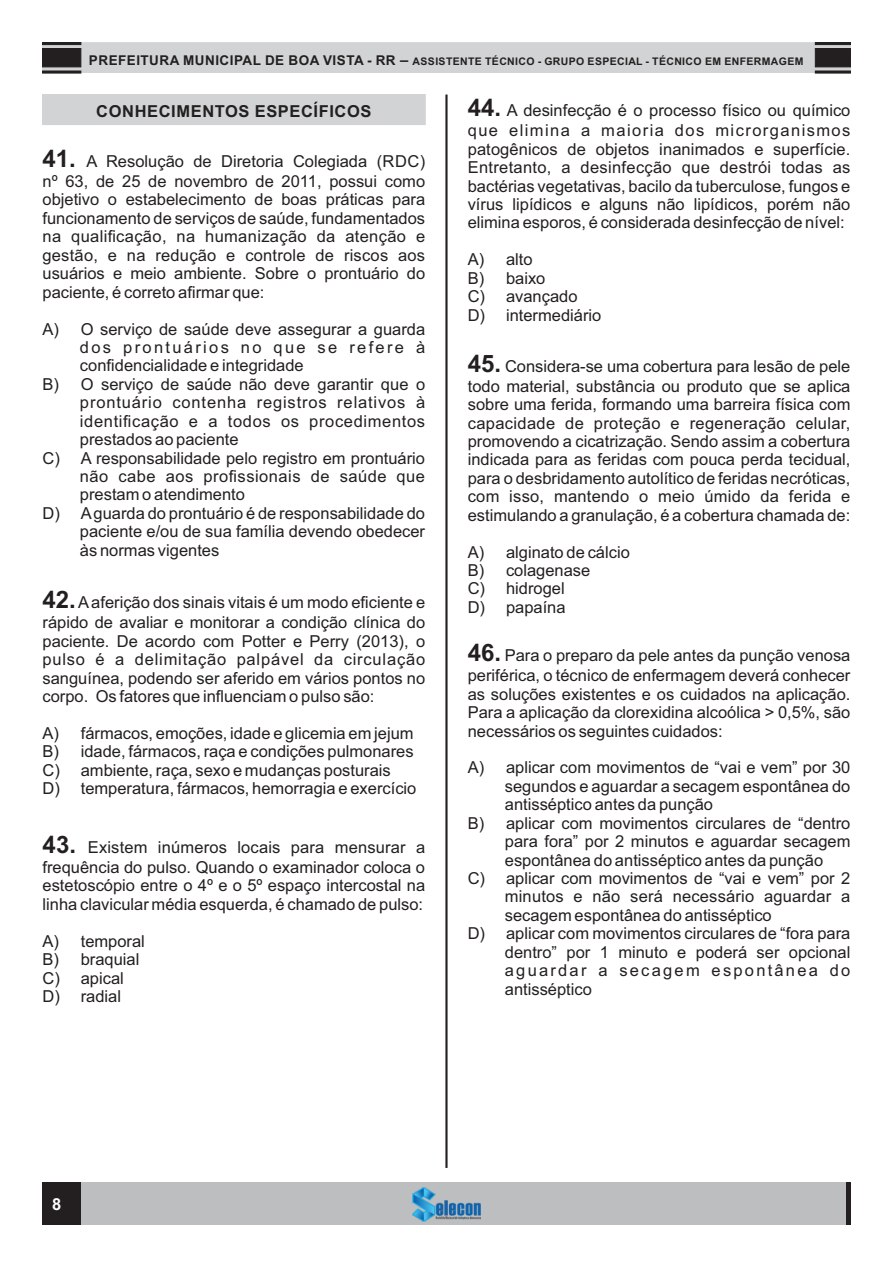
<style>
.page{position:relative;width:893px;height:1263px;background:#fff}
.page>*{position:absolute;margin:0;border:0;box-sizing:border-box;transform-origin:0 0}
.t1{font:16.5px/18.5px "Arial";color:#231f20}
.t2{font:16.5px/20px "Arial";letter-spacing:.045em;color:#231f20}
.t3{font:16.5px "Arial";letter-spacing:.05em;color:#231f20}
.t4{font:16.5px "Arial";letter-spacing:.04em;color:#231f20}
.t5{font:16.5px "Arial";letter-spacing:.03em;color:#231f20}
.t6{font:16.5px "Arial";letter-spacing:.14em;color:#231f20}
.t7{font:16.5px "Arial";letter-spacing:.135em;color:#231f20}
.t8{font:700 16.5px "Arial";letter-spacing:.035em;color:#231f20}
.t9{font:700 16.5px "Arial";color:#fff}
.t10{font:700 10.5px "Arial";letter-spacing:.035em;color:#231f20}
.s1{font-size:13.5px}
.s2{font-size:14.85px}
.s3{font-weight:700;font-size:24px}
</style>
<div class="page">
<div style="left:43px;top:1182px;width:807px;height:43px;background:#bcbec0"></div>
<img style="left:413px;top:1188px;width:67px;height:33px">
<hr style="left:846px;top:1182px;width:4px;height:43px;background:#231f20">
<div style="left:43px;top:1182px;width:38px;height:43px;background:#231f20"></div>
<svg style="left:42px;top:42px;width:809px;height:32px;background:#c5c7c7"></svg>
<div style="left:42px;top:94px;width:384px;height:31px;background:#d1d3d4"></div>
<hr style="left:445px;top:95px;width:3px;height:1073px;background:#231f20">
<p class="t10" style="left:89px;top:58px;width:716px"><span class="s1">PREFEITURA MUNICIPAL DE BOA VISTA - RR</span> <span class="s2">–</span> ASSISTENTE TÉCNICO - GRUPO ESPECIAL - TÉCNICO EM ENFERMAGEM</p>
<p class="t8" style="left:96px;top:105px;width:277px">CONHECIMENTOS ESPECÍFICOS</p>
<p class="t1" style="left:43px;top:153px;width:384px;line-height:20px"><span class="s3">41.</span> A Resolução de Diretoria Colegiada (RDC) nº 63, de 25 de novembro de 2011, possui como</p>
<p class="t1" style="left:42px;top:192px;width:384px;text-align:justify">objetivo o estabelecimento de boas práticas para funcionamento de serviços de saúde, fundamentados na qualificação, na humanização da atenção e gestão, e na redução e controle de riscos aos usuários e meio ambiente. Sobre o prontuário do paciente, é correto afirmar que:</p>
<p class="t1" style="left:42px;top:321px;width:384px">A) O serviço de saúde deve assegurar a guarda</p>
<p class="t6" style="left:80px;top:341px;width:347px">dos prontuários no que se refere à</p>
<p class="t1" style="left:80px;top:358px;width:225px">confidencialidade e integridade</p>
<p class="t1" style="left:42px;top:376px;width:384px">B) O serviço de saúde não deve garantir que o</p>
<p class="t3" style="left:80px;top:396px;width:347px">prontuário contenha registros relativos à</p>
<p class="t4" style="left:80px;top:415px;width:347px">identificação e a todos os procedimentos</p>
<p class="t1" style="left:80px;top:432px;width:160px">prestados ao paciente</p>
<p class="t1" style="left:42px;top:450px;width:384px">C) A responsabilidade pelo registro em prontuário</p>
<p class="t5" style="left:80px;top:470px;width:347px">não cabe aos profissionais de saúde que</p>
<p class="t1" style="left:80px;top:487px;width:167px">prestam o atendimento</p>
<p class="t1" style="left:42px;top:505px;width:384px">D) Aguarda do prontuário é de responsabilidade do</p>
<p class="t1" style="left:80px;top:524px;width:347px">paciente e/ou de sua família devendo obedecer</p>
<p class="t1" style="left:80px;top:542px;width:141px">às normas vigentes</p>
<p class="t1" style="left:43px;top:594px;width:384px;line-height:20px"><span class="s3">42.</span>Aaferição dos sinais vitais é um modo eficiente e rápido de avaliar e monitorar a condição clínica do</p>
<p class="t1" style="left:43px;top:633px;width:384px;text-align:justify">paciente. De acordo com Potter e Perry (2013), o pulso é a delimitação palpável da circulação sanguínea, podendo ser aferido em vários pontos no corpo. Os fatores que influenciam o pulso são:</p>
<p class="t1" style="left:42px;top:725px;width:375px">A) fármacos, emoções, idade e glicemia em jejum B) idade, fármacos, raça e condições pulmonares C) ambiente, raça, sexo e mudanças posturais<br>D) temperatura, fármacos, hemorragia e exercício</p>
<p class="t1" style="left:43px;top:839px;width:384px;line-height:20px"><span class="s3">43.</span> Existem inúmeros locais para mensurar a frequência do pulso. Quando o examinador coloca o</p>
<p class="t1" style="left:43px;top:878px;width:384px">estetoscópio entre o 4º e o 5º espaço intercostal na linha clavicular média esquerda, é chamado de pulso:</p>
<p class="t1" style="left:43px;top:933px;width:104px">A) temporal<br>B) braquial<br>C) apical<br>D) radial</p>
<p class="t2" style="left:468px;top:102px;width:384px"><span class="s3">44.</span> A desinfecção é o processo físico ou químico que elimina a maioria dos microrganismos</p>
<p class="t1" style="left:468px;top:141px;width:384px;text-align:justify">patogênicos de objetos inanimados e superfície.<br>Entretanto, a desinfecção que destrói todas as bactérias vegetativas, bacilo da tuberculose, fungos e vírus lipídicos e alguns não lipídicos, porém não elimina esporos, é considerada desinfecção de nível:</p>
<p class="t1" style="left:468px;top:252px;width:135px">A) alto<br>B) baixo<br>C) avançado<br>D) intermediário</p>
<p class="t1" style="left:468px;top:357px;width:384px;line-height:20px"><span class="s3">45.</span> Considera-se uma cobertura para lesão de pele todo material, substância ou produto que se aplica</p>
<p class="t1" style="left:468px;top:397px;width:384px;text-align:justify">sobre uma ferida, formando uma barreira física com capacidade de proteção e regeneração celular, promovendo a cicatrização. Sendo assim a cobertura indicada para as feridas com pouca perda tecidual, para o desbridamento autolítico de feridas necróticas, com isso, mantendo o meio úmido da ferida e estimulando a granulação, é a cobertura chamada de:</p>
<p class="t1" style="left:468px;top:544px;width:164px">A) alginato de cálcio<br>B) colagenase<br>C) hidrogel<br>D) papaína</p>
<p class="t1" style="left:468px;top:647px;width:384px;line-height:20px"><span class="s3">46.</span> Para o preparo da pele antes da punção venosa periférica, o técnico de enfermagem deverá conhecer</p>
<p class="t1" style="left:468px;top:686px;width:384px;text-align:justify">as soluções existentes e os cuidados na aplicação.<br>Para a aplicação da clorexidina alcoólica &gt; 0,5%, são necessários os seguintes cuidados:</p>
<p class="t1" style="left:468px;top:760px;width:384px">A) aplicar com movimentos de “vai e vem” por 30</p>
<p class="t1" style="left:505px;top:778px;width:347px">segundos e aguardar a secagem espontânea do</p>
<p class="t1" style="left:505px;top:797px;width:210px">antisséptico antes da punção</p>
<p class="t1" style="left:468px;top:815px;width:384px">B) aplicar com movimentos circulares de “dentro</p>
<p class="t1" style="left:505px;top:834px;width:347px">para fora” por 2 minutos e aguardar secagem</p>
<p class="t1" style="left:505px;top:852px;width:320px">espontânea do antisséptico antes da punção</p>
<p class="t1" style="left:468px;top:870px;width:384px">C) aplicar com movimentos de “vai e vem” por 2</p>
<p class="t1" style="left:505px;top:889px;width:347px">minutos e não será necessário aguardar a</p>
<p class="t1" style="left:505px;top:907px;width:268px">secagem espontânea do antisséptico</p>
<p class="t1" style="left:468px;top:926px;width:384px">D) aplicar com movimentos circulares de “fora para</p>
<p class="t1" style="left:505px;top:944px;width:347px">dentro” por 1 minuto e poderá ser opcional</p>
<p class="t7" style="left:505px;top:964px;width:347px">aguardar a secagem espontânea do</p>
<p class="t1" style="left:505px;top:981px;width:89px">antisséptico</p>
<p class="t9" style="left:52px;top:1197px;width:11px">8</p>
</div>
